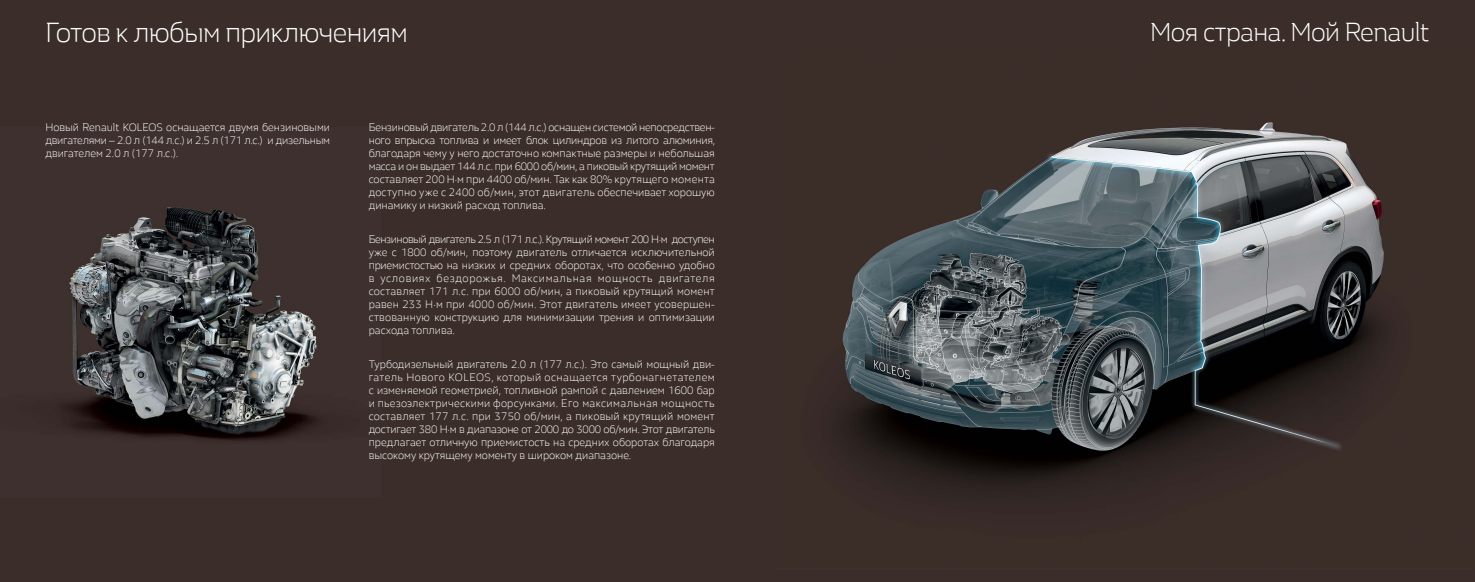
<style>
.page{position:relative;width:1475px;height:582px;background:#fff}
.page>*{position:absolute;margin:0;border:0;box-sizing:border-box;transform-origin:0 0}
.t1{font:300 28px "Renault Life";letter-spacing:-.025em;color:#fff}
.t2{font:300 26.5px "Renault Life";letter-spacing:-.025em;color:#fff}
.t3{font:300 11px/13px "Renault Life";color:#fff;text-align:justify}
</style>
<div class="page">
<div style="left:0;top:0;width:751px;height:581px;background:#3b2e2a"></div>
<img style="left:63px;top:207px;width:257px;height:234px">
<div style="left:723px;top:0;width:751px;height:581px;background:#3b2e2a"></div>
<img style="left:832px;top:122px;width:555px;height:378px">
<h1 class="t1" style="left:45px;top:13px;width:364px">Готов к любым приключениям</h1>
<p class="t3" style="left:45px;top:120px;width:286px">Новый Renault KOLEOS оснащается двумя бензиновыми двигателями – 2.0 л (144 л.с.) и 2.5 л (171 л.с.) и дизельным двигателем 2.0 л (177 л.с.).</p>
<p class="t3" style="left:369px;top:120px;width:348px">Бензиновый двигатель 2.0 л (144 л.с.) оснащен системой непосредствен&shy;ного впрыска топлива и имеет блок цилиндров из литого алюминия, благодаря чему у него достаточно компактные размеры и небольшая масса и он выдает 144 л.с. при 6000 об/мин, а пиковый крутящий момент составляет 200 Н·м при 4400 об/мин. Так как 80% крутящего момента доступно уже с 2400 об/мин, этот двигатель обеспечивает хорошую динамику и низкий расход топлива.</p>
<p class="t3" style="left:369px;top:232px;width:347px">Бензиновый двигатель 2.5 л (171 л.с.). Крутящий момент 200 Н·м доступен уже с 1800 об/мин, поэтому двигатель отличается исключительной приемистостью на низких и средних оборотах, что особенно удобно в условиях бездорожья. Максимальная мощность двигателя составляет 171 л.с. при 6000 об/мин, а пиковый крутящий момент равен 233 Н·м при 4000 об/мин. Этот двигатель имеет усовершен&shy;ствованную конструкцию для минимизации трения и оптимизации расхода топлива.</p>
<p class="t3" style="left:369px;top:357px;width:347px">Турбодизельный двигатель 2.0 л (177 л.с.). Это самый мощный дви&shy;гатель Нового KOLEOS, который оснащается турбонагнетателем с изменяемой геометрией, топливной рампой с давлением 1600 бар и пьезоэлектрическими форсунками. Его максимальная мощность составляет 177 л.с. при 3750 об/мин, а пиковый крутящий момент достигает 380 Н·м в диапазоне от 2000 до 3000 об/мин. Этот двигатель предлагает отличную приемистость на средних оборотах благодаря высокому крутящему моменту в широком диапазоне.</p>
<h2 class="t2" style="left:1149px;top:14px;width:281px">Моя страна. Мой Renault</h2>
</div>
